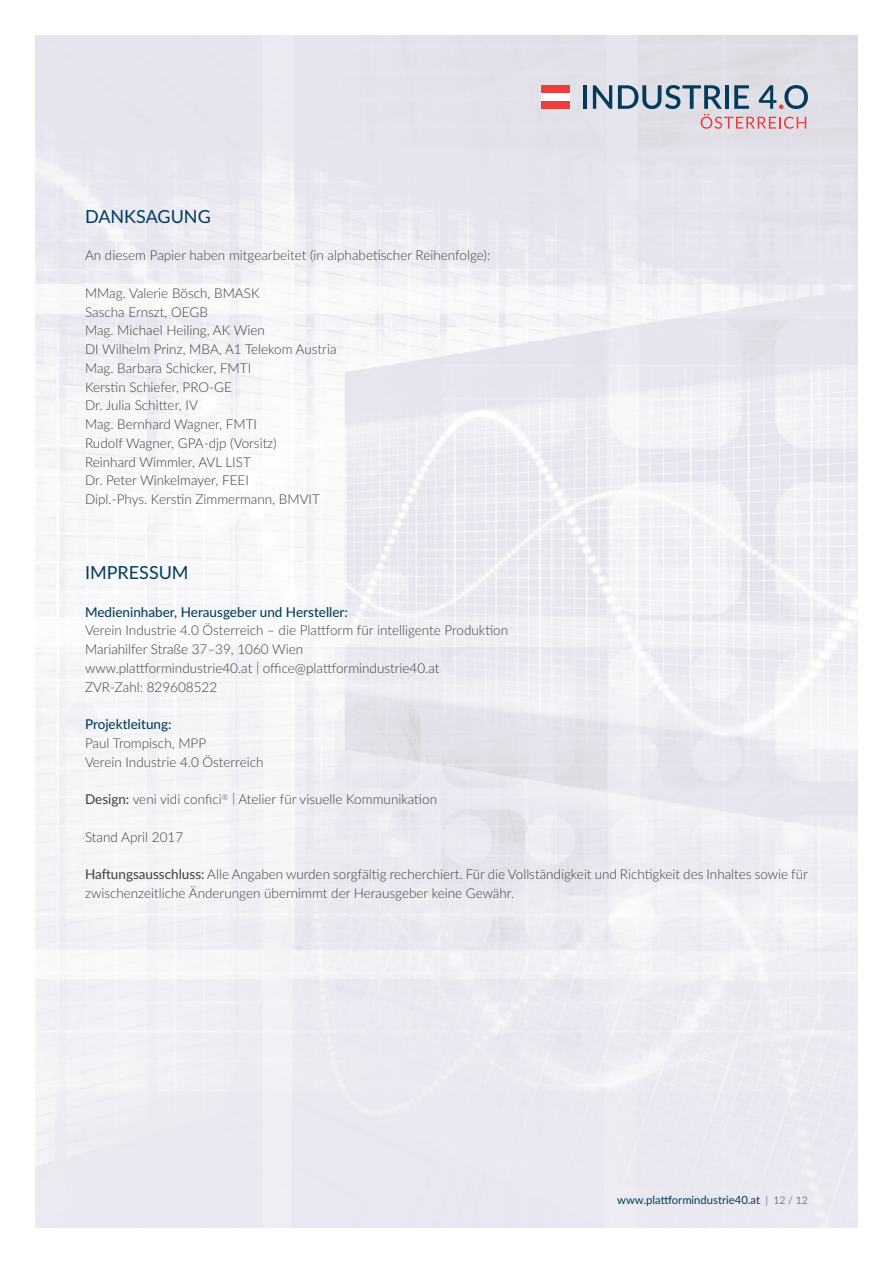
<style>
.page{position:relative;width:893px;height:1263px;background:#fff}
.page>*{position:absolute;margin:0;border:0;box-sizing:border-box;transform-origin:0 0}
.t1{font:18px "Lato";color:#033c5b}
.t2{font:300 13.5px/18.8px "Lato";color:#3e3e3f}
.t3{font:500 13.5px "Lato";color:#033c5b}
.t4{font:11.25px "Lato";color:#033c5b}
.s1{font-weight:400}
.s2{font-size:10.5px;color:#808285}
</style>
<div class="page">
<img style="left:35px;top:35px;width:823px;height:1193px">
<hr style="left:583px;top:85px;width:4px;height:24px;background:#033c5b">
<svg style="left:593px;top:85px;width:19px;height:24px"></svg>
<svg style="left:618px;top:85px;width:190px;height:44px;background:#b6b7c3"></svg>
<div style="left:542px;top:86px;width:28px;height:7px;background:#ee3d3c"></div>
<div style="left:542px;top:101px;width:28px;height:8px;background:#ee3d3c"></div>
<div style="left:542px;top:93px;width:28px;height:8px;background:#fff"></div>
<h1 class="t1" style="left:85px;top:203px;width:127px">dAnksAgung</h1>
<p class="t2" style="left:85px;top:246px;width:407px">An diesem Papier haben mitgearbeitet (in alphabetischer Reihenfolge):</p>
<p class="t2" style="left:85px;top:283px;width:253px">MMag. Valerie Bösch, BMASK<br>Sascha Ernszt, oEGB<br>Mag. Michael Heiling, AK Wien<br>DI Wilhelm Prinz, MBA, A1 Telekom Austria<br>Mag. Barbara Schicker, FMTI<br>Kerstin Schiefer, PRo-GE<br>Dr. Julia Schitter, IV<br>Mag. Bernhard Wagner, FMTI<br>Rudolf Wagner, GPA-djp (Vorsitz)<br>Reinhard Wimmler, AVL LIST<br>Dr. Peter Winkelmayer, FEEI<br>Dipl.-Phys. Kerstin Zimmermann, BMVIT</p>
<h1 class="t1" style="left:85px;top:565px;width:105px">impressum</h1>
<p class="t3" style="left:85px;top:607px;width:264px">Medieninhaber, Herausgeber und Hersteller:</p>
<p class="t2" style="left:85px;top:621px;width:425px">Verein Industrie 4.0 Österreich – die Plattform für intelligente Produktion Mariahilfer Straße 37–39, 1060 Wien<br>www.plattformindustrie40.at | office@plattformindustrie40.at<br>ZVR-Zahl: 829608522</p>
<p class="t3" style="left:85px;top:719px;width:88px">Projektleitung:</p>
<p class="t2" style="left:85px;top:733px;width:180px">Paul Trompisch, MPP<br>Verein Industrie 4.0 Österreich</p>
<p class="t2" style="left:85px;top:789px;width:354px"><span class="s1">design:</span> veni vidi confici<sup>®</sup> | Atelier für visuelle Kommunikation</p>
<p class="t2" style="left:85px;top:827px;width:100px">Stand April 2017</p>
<p class="t2" style="left:85px;top:864px;width:724px"><span class="s1">haftungsausschluss:</span> Alle Angaben wurden sorgfältig recherchiert. Für die Vollständigkeit und Richtigkeit des Inhaltes sowie für zwischenzeitliche Änderungen übernimmt der Herausgeber keine Gewähr.</p>
<p class="t4" style="left:617px;top:1192px;width:192px">www.plattformindustrie40.at <span class="s2">| 12 / 12</span></p>
</div>
